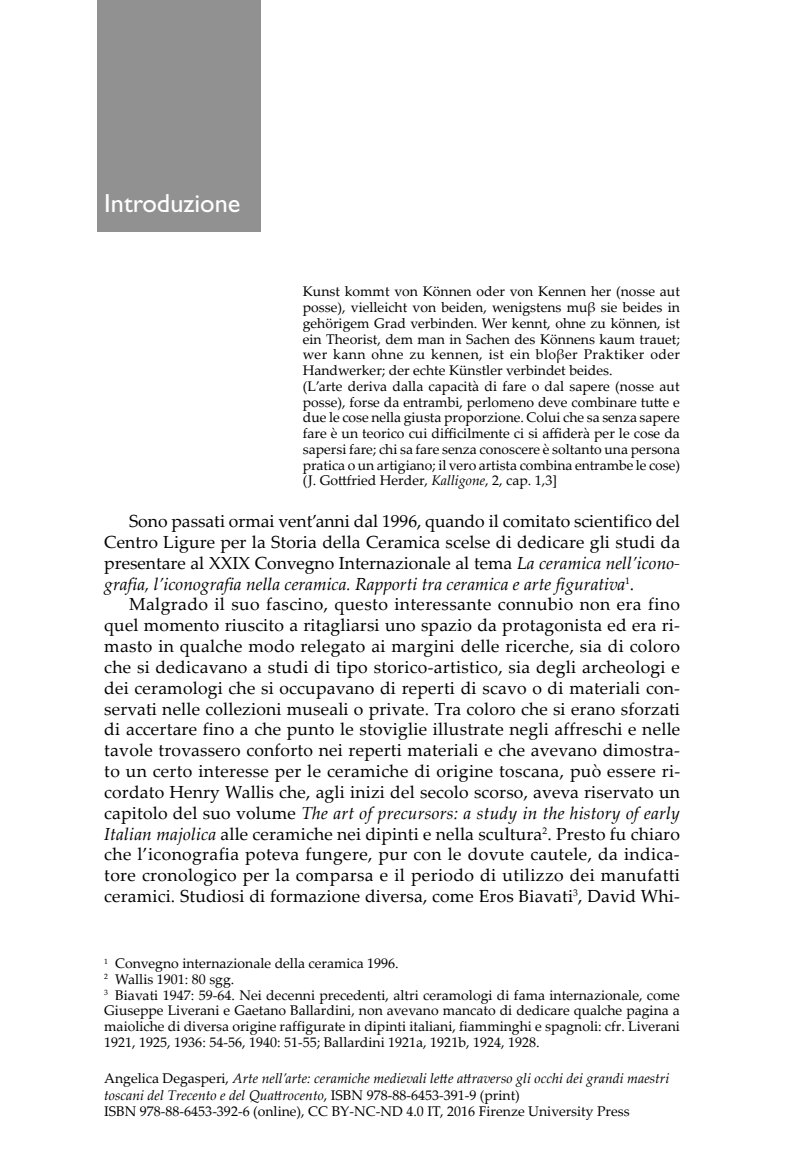
<style>
.page{position:relative;width:794px;height:1166px;background:#fff}
.page>*{position:absolute;margin:0;border:0;box-sizing:border-box;transform-origin:0 0}
.t1{font:26.25px "Gill Sans Std";color:#fff}
.t2{font:17.5px/20.8px "Palatino Linotype";letter-spacing:.005em;color:#000;text-align:justify}
.t3{font:14px/15.8px "Palatino Linotype";color:#000}
.s1{font-style:italic}
</style>
<div class="page">
<div style="left:97px;top:0;width:164px;height:232px;background:#919191"></div>
<h1 class="t1" style="left:104px;top:188px;width:138px">Introduzione</h1>
<p class="t3" style="left:303px;top:283px;width:379px">Kunst kommt von Können oder von Kennen her (nosse aut posse), vielleicht von beiden, wenigstens muβ sie beides in gehörigem Grad verbinden. Wer kennt, ohne zu können, ist ein Theorist, dem man in Sachen des Könnens kaum trauet; wer kann ohne zu kennen, ist ein bloβer Praktiker oder Handwerker; der echte Künstler verbindet beides.<br>(L’arte deriva dalla capacità di fare o dal sapere (nosse aut posse), forse da entrambi, perlomeno deve combinare tutte e due le cose nella giusta proporzione. Colui che sa senza sapere fare è un teorico cui difficilmente ci si affiderà per le cose da sapersi fare; chi sa fare senza conoscere è soltanto una persona pratica o un artigiano; il vero artista combina entrambe le cose) (J. Gottfried Herder, <span class="s1">Kalligone</span>, 2, cap. 1,3]</p>
<p class="t2" style="left:104px;top:510px;width:577px;text-indent:25px">Sono passati ormai vent’anni dal 1996, quando il comitato scientifico del Centro Ligure per la Storia della Ceramica scelse di dedicare gli studi da presentare al XXIX Convegno Internazionale al tema <span class="s1">La ceramica nell’icono&shy;grafia, l’iconografia nella ceramica. Rapporti tra ceramica e arte figurativa</span><sup>1</sup>.</p>
<p class="t2" style="left:104px;top:593px;width:577px;text-indent:25px">Malgrado il suo fascino, questo interessante connubio non era fino quel momento riuscito a ritagliarsi uno spazio da protagonista ed era ri&shy;masto in qualche modo relegato ai margini delle ricerche, sia di coloro che si dedicavano a studi di tipo storico-artistico, sia degli archeologi e dei ceramologi che si occupavano di reperti di scavo o di materiali con&shy;servati nelle collezioni museali o private. Tra coloro che si erano sforzati di accertare fino a che punto le stoviglie illustrate negli affreschi e nelle tavole trovassero conforto nei reperti materiali e che avevano dimostra&shy;to un certo interesse per le ceramiche di origine toscana, può essere ri&shy;cordato Henry Wallis che, agli inizi del secolo scorso, aveva riservato un capitolo del suo volume <span class="s1">The art of precursors: a study in the history of early Italian majolica</span> alle ceramiche nei dipinti e nella scultura<sup>2</sup>. Presto fu chiaro che l’iconografia poteva fungere, pur con le dovute cautele, da indica&shy;tore cronologico per la comparsa e il periodo di utilizzo dei manufatti ceramici. Studiosi di formazione diversa, come Eros Biavati<sup>3</sup>, David Whi-</p>
<p class="t3" style="left:104px;top:955px;width:577px"><sup>1</sup> Convegno internazionale della ceramica 1996.<br><sup>2</sup> Wallis 1901: 80 sgg.<br><sup>3</sup> Biavati 1947: 59-64. Nei decenni precedenti, altri ceramologi di fama internazionale, come Giuseppe Liverani e Gaetano Ballardini, non avevano mancato di dedicare qualche pagina a maioliche di diversa origine raffigurate in dipinti italiani, fiamminghi e spagnoli: cfr. Liverani 1921, 1925, 1936: 54-56, 1940: 51-55; Ballardini 1921a, 1921b, 1924, 1928.</p>
<p class="t3" style="left:104px;top:1069px;width:566px;line-height:16.8px">Angelica Degasperi, <span class="s1">Arte nell’arte: ceramiche medievali lette attraverso gli occhi dei grandi maestri toscani del Trecento e del Quattrocento</span>, ISBN 978-88-6453-391-9 (print)<br>ISBN 978-88-6453-392-6 (online), CC BY-NC-ND 4.0 IT, 2016 Firenze University Press</p>
</div>
